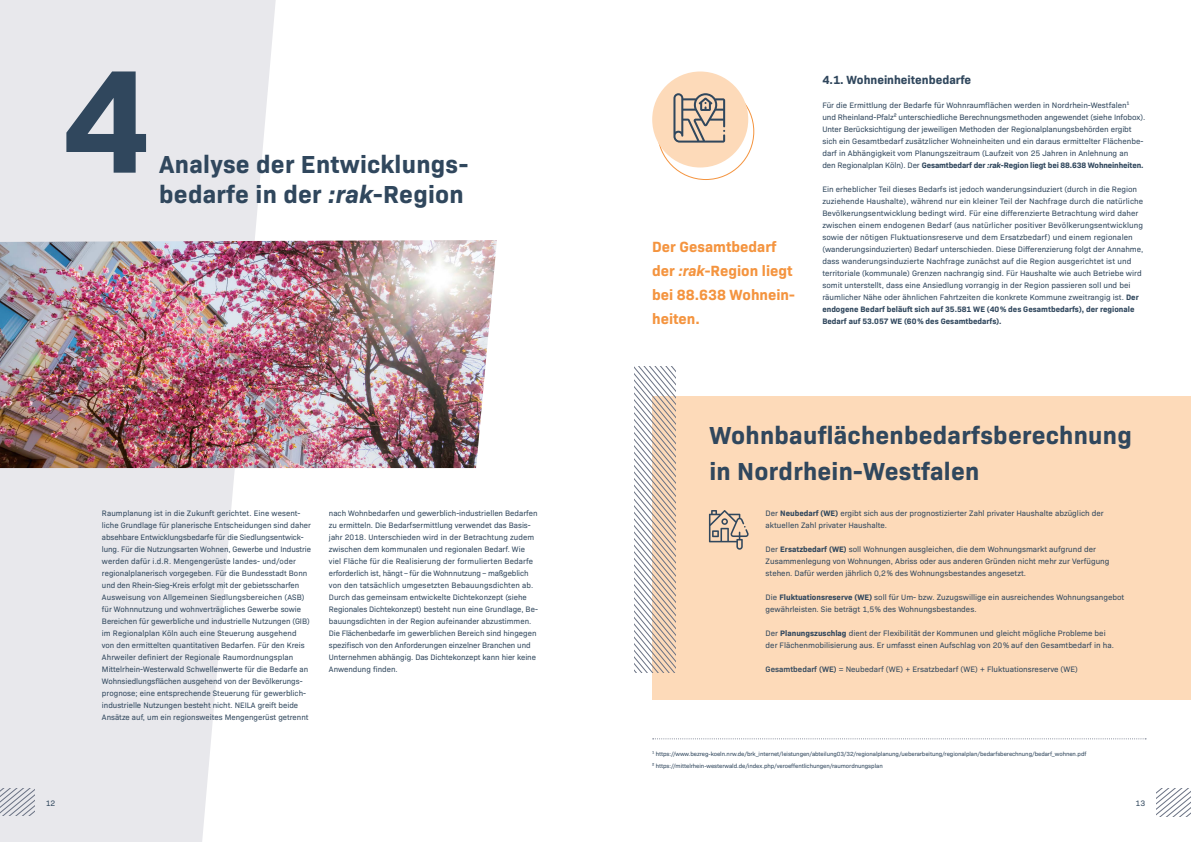
<style>
.page{position:relative;width:1191px;height:842px;background:#fff}
.page>*{position:absolute;margin:0;border:0;box-sizing:border-box;transform-origin:0 0}
.t1{font:700 148.8px "Bio Sans";color:#30475d}
.t2{font:700 25px/30px "Bio Sans";letter-spacing:.01em;color:#30475d}
.t3{font:700 15px/24px "Bio Sans";color:#f4943f}
.t4{font:700 12px "Bio Sans";color:#30475d}
.t5{font:8px/12px "Bio Sans";color:#30475d}
.t6{font:6px/12px "Bio Sans";letter-spacing:-.01em;color:#30475d}
.s1{font-style:italic}
.s2{font-weight:700}
.s3{font-weight:700;font-style:italic}
.s4{font-weight:600}
</style>
<div class="page">
<svg style="left:0;top:0;width:276px;height:842px;fill:#e8e8ec"></svg>
<img style="left:0;top:240px;width:497px;height:228px">
<div style="left:652px;top:396px;width:539px;height:303px;background:#fddab9"></div>
<svg style="left:1157px;top:788px;width:34px;height:28px"></svg>
<svg style="left:634px;top:367px;width:41px;height:305px"></svg>
<svg style="left:0;top:788px;width:34px;height:28px"></svg>
<svg style="left:652px;top:738px;width:494px;height:1px"></svg>
<svg style="left:709px;top:510px;width:39px;height:40px"></svg>
<div style="left:652px;top:72px;width:96px;height:96px;background:#fddab9;border-radius:50%"></div>
<svg style="left:673px;top:93px;width:52px;height:50px"></svg>
<h1 class="t1" style="left:61px;top:7px;width:90px">4</h1>
<h2 class="t2" style="left:159px;top:147px;width:310px">Analyse der Entwicklungs&shy;bedarfe in der <span class="s1">:rak</span>-Region</h2>
<p class="t5" style="left:102px;top:507px;width:211px">Raumplanung ist in die Zukunft gerichtet. Eine wesent&shy;liche Grundlage für planerische Entscheidungen sind daher absehbare Entwicklungsbedarfe für die Siedlungsentwick&shy;lung. Für die Nutzungsarten Wohnen, Gewerbe und Industrie werden dafür i.d.R. Mengengerüste landes- und/oder regionalplanerisch vorgegeben. Für die Bundesstadt Bonn und den Rhein-Sieg-Kreis erfolgt mit der gebietsscharfen Ausweisung von Allgemeinen Siedlungsbereichen (ASB) für Wohnnutzung und wohnverträgliches Gewerbe sowie Bereichen für gewerbliche und industrielle Nutzungen (GIB) im Regionalplan Köln auch eine Steuerung ausgehend von den ermittelten quantitativen Bedarfen. Für den Kreis Ahrweiler definiert der Regionale Raumordnungsplan Mittelrhein-Westerwald Schwellenwerte für die Bedarfe an Wohnsiedlungsflächen ausgehend von der Bevölkerungs&shy;prognose; eine entsprechende Steuerung für gewerblich&shy;industrielle Nutzungen besteht nicht. NEILA greift beide Ansätze auf, um ein regionsweites Mengengerüst getrennt</p>
<p class="t5" style="left:329px;top:507px;width:210px">nach Wohnbedarfen und gewerblich-industriellen Bedarfen zu ermitteln. Die Bedarfsermittlung verwendet das Basis&shy;jahr 2018. Unterschieden wird in der Betrachtung zudem zwischen dem kommunalen und regionalen Bedarf. Wie viel Fläche für die Realisierung der formulierten Bedarfe erforderlich ist, hängt – für die Wohnnutzung – maßgeblich von den tatsächlich umgesetzten Bebauungsdichten ab.<br>Durch das gemeinsam entwickelte Dichtekonzept (siehe Regionales Dichtekonzept) besteht nun eine Grundlage, Be&shy;bauungsdichten in der Region aufeinander abzustimmen.<br>Die Flächenbedarfe im gewerblichen Bereich sind hingegen spezifisch von den Anforderungen einzelner Branchen und Unternehmen abhängig. Das Dichtekonzept kann hier keine Anwendung finden.</p>
<h3 class="t3" style="left:652px;top:234px;width:144px">Der Gesamtbedarf der <span class="s1">:rak</span>-Region liegt bei 88.638 Wohnein&shy;heiten.</h3>
<h3 class="t4" style="left:822px;top:71px;width:150px">4.1. Wohneinheitenbedarfe</h3>
<p class="t5" style="left:822px;top:99px;width:324px">Für die Ermittlung der Bedarfe für Wohnraumflächen werden in Nordrhein-Westfalen¹<br>und Rheinland-Pfalz² unterschiedliche Berechnungsmethoden angewendet (siehe Infobox).<br>Unter Berücksichtigung der jeweiligen Methoden der Regionalplanungsbehörden ergibt sich ein Gesamtbedarf zusätzlicher Wohneinheiten und ein daraus ermittelter Flächenbe&shy;darf in Abhängigkeit vom Planungszeitraum (Laufzeit von 25 Jahren in Anlehnung an<br>den Regionalplan Köln). Der <span class="s2">Gesamtbedarf der</span> <span class="s3">:rak</span><span class="s2">-Region liegt bei 88.638 Wohneinheiten.</span></p>
<p class="t5" style="left:822px;top:183px;width:322px">Ein erheblicher Teil dieses Bedarfs ist jedoch wanderungsinduziert (durch in die Region zuziehende Haushalte), während nur ein kleiner Teil der Nachfrage durch die natürliche Bevölkerungsentwicklung bedingt wird. Für eine differenzierte Betrachtung wird daher zwischen einem endogenen Bedarf (aus natürlicher positiver Bevölkerungsentwicklung sowie der nötigen Fluktuationsreserve und dem Ersatzbedarf) und einem regionalen (wanderungsinduzierten) Bedarf unterschieden. Diese Differenzierung folgt der Annahme, dass wanderungsinduzierte Nachfrage zunächst auf die Region ausgerichtet ist und territoriale (kommunale) Grenzen nachrangig sind. Für Haushalte wie auch Betriebe wird somit unterstellt, dass eine Ansiedlung vorrangig in der Region passieren soll und bei räumlicher Nähe oder ähnlichen Fahrtzeiten die konkrete Kommune zweitrangig ist. <span class="s2">Der endogene Bedarf beläuft sich auf 35.581 WE (40% des Gesamtbedarfs), der regionale Bedarf auf 53.057 WE (60% des Gesamtbedarfs).</span></p>
<h2 class="t2" style="left:709px;top:415px;width:424px;line-height:36px">Wohnbauflächenbedarfsberechnung in Nordrhein-Westfalen</h2>
<p class="t5" style="left:765px;top:507px;width:339px">Der <span class="s2">Neubedarf (WE)</span> ergibt sich aus der prognostizierter Zahl privater Haushalte abzüglich der aktuellen Zahl privater Haushalte.</p>
<p class="t5" style="left:765px;top:543px;width:345px">Der <span class="s2">Ersatzbedarf (WE)</span> soll Wohnungen ausgleichen, die dem Wohnungsmarkt aufgrund der<br>Zusammenlegung von Wohnungen, Abriss oder aus anderen Gründen nicht mehr zur Verfügung stehen. Dafür werden jährlich 0,2% des Wohnungsbestandes angesetzt.</p>
<p class="t5" style="left:765px;top:591px;width:360px">Die <span class="s2">Fluktuationsreserve (WE)</span> soll für Um- bzw. Zuzugswillige ein ausreichendes Wohnungsangebot gewährleisten. Sie beträgt 1,5% des Wohnungsbestandes.</p>
<p class="t5" style="left:765px;top:627px;width:350px">Der <span class="s2">Planungszuschlag</span> dient der Flexibilität der Kommunen und gleicht mögliche Probleme bei der Flächenmobilisierung aus. Er umfasst einen Aufschlag von 20% auf den Gesamtbedarf in ha.</p>
<p class="t5" style="left:765px;top:663px;width:314px"><span class="s4">Gesamtbedarf (WE)</span> = Neubedarf (WE) + Ersatzbedarf (WE) + Fluktuationsreserve (WE)</p>
<p class="t6" style="left:652px;top:747px;width:436px">¹ https://www.bezreg-koeln.nrw.de/brk_internet/leistungen/abteilung03/32/regionalplanung/ueberarbeitung/regionalplan/bedarfsberechnung/bedarf_wohnen.pdf<br>² https://mittelrhein-westerwald.de/index.php/veroeffentlichungen/raumordnungsplan</p>
<p class="t5" style="left:46px;top:796px;width:11px">12</p>
<p class="t5" style="left:1135px;top:796px;width:11px">13</p>
</div>
